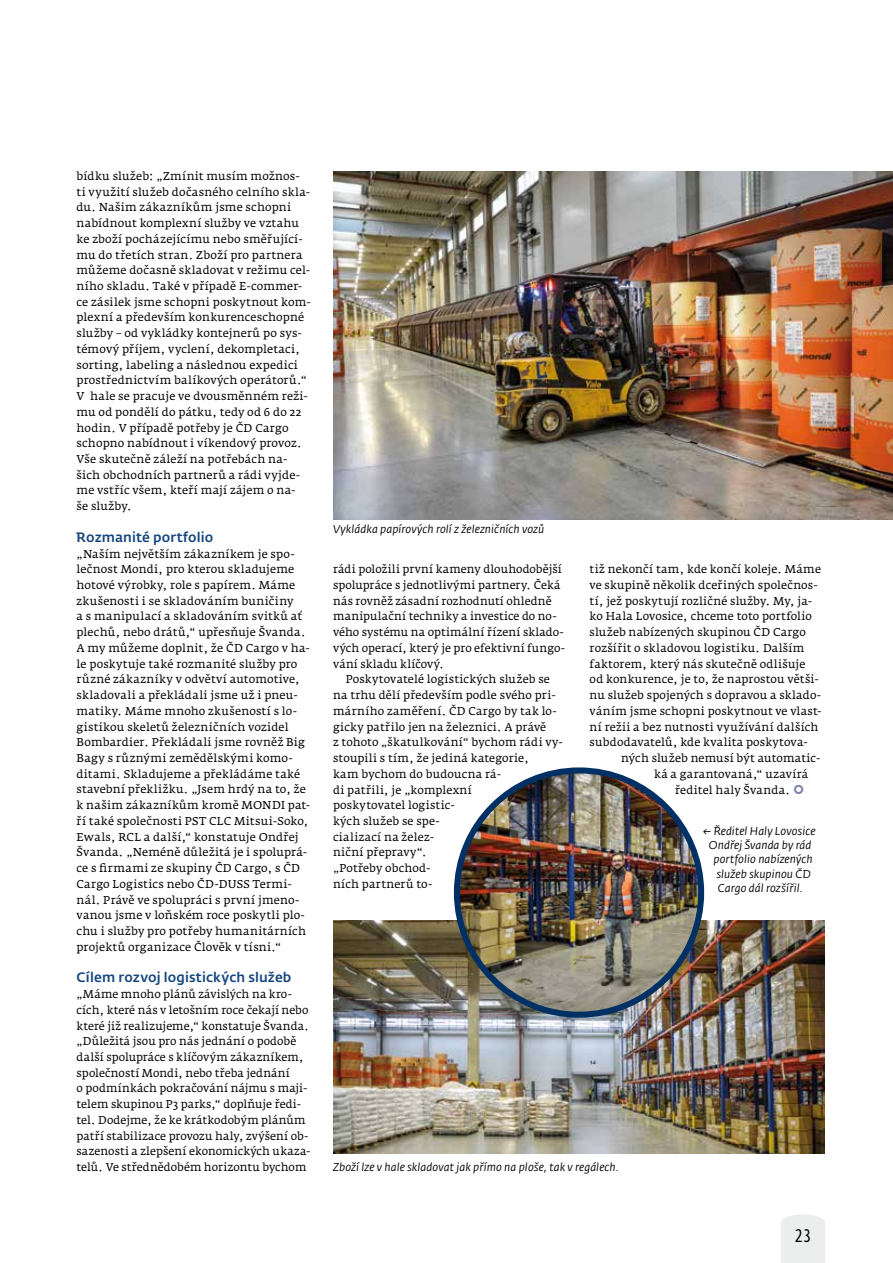
<style>
.page{position:relative;width:893px;height:1263px;background:#fff}
.page>*{position:absolute;margin:0;border:0;box-sizing:border-box;transform-origin:0 0}
.t1{font:18px "CD Fedra Cond Pro";color:#000}
.t2{font:500 13.5px "CD Fedra";letter-spacing:.01em;color:#164680}
.t3{font:11.25px/15.8px "Fedra Serif A Pro";letter-spacing:.015em;color:#000}
.t4{font:italic 11.25px "CD Fedra";letter-spacing:.005em;color:#000}
.s1{font-weight:500;font-size:15px;color:#7d83ac}
</style>
<div class="page">
<div style="left:781px;top:1214px;width:44px;height:49px;background:#eceded"></div>
<img style="left:333px;top:172px;width:560px;height:348px">
<img style="left:333px;top:921px;width:492px;height:232px">
<img style="left:457px;top:770px;width:244px;height:245px;border-radius:122px">
<div style="left:454px;top:767px;width:250px;height:251px;border:6px solid #003064;border-radius:50%"></div>
<p class="t3" style="left:77px;top:168px;width:236px">bídku služeb: „Zmínit musím možnos&shy;ti využití služeb dočasného celního skla&shy;du. Našim zákazníkům jsme schopni nabídnout komplexní služby ve vztahu ke zboží pocházejícímu nebo směřující&shy;mu do třetích stran. Zboží pro partnera můžeme dočasně skladovat v režimu cel&shy;ního skladu. Také v případě E-commer&shy;ce zásilek jsme schopni poskytnout kom&shy;plexní a především konkurenceschopné služby – od vykládky kontejnerů po sys&shy;témový příjem, vyclení, dekompletaci, sorting, labeling a následnou expedici prostřednictvím balíkových operátorů.“ V hale se pracuje ve dvousměnném reži&shy;mu od pondělí do pátku, tedy od 6 do 22 hodin. V případě potřeby je ČD Cargo schopno nabídnout i víkendový provoz.<br>Vše skutečně záleží na potřebách na&shy;šich obchodních partnerů a rádi vyjde&shy;me vstříc všem, kteří mají zájem o na-<br>še služby.</p>
<p class="t2" style="left:77px;top:529px;width:138px">Rozmanité portfolio</p>
<p class="t3" style="left:77px;top:546px;width:235px">„Naším největším zákazníkem je spo&shy;lečnost Mondi, pro kterou skladujeme hotové výrobky, role s papírem. Máme zkušenosti i se skladováním buničiny<br>a s manipulací a skladováním svitků ať plechů, nebo drátů,“ upřesňuje Švanda.<br>A my můžeme doplnit, že ČD Cargo v ha&shy;le poskytuje také rozmanité služby pro různé zákazníky v odvětví automotive, skladovali a překládali jsme už i pneu&shy;matiky. Máme mnoho zkušeností s lo&shy;gistikou skeletů železničních vozidel Bombardier. Překládali jsme rovněž Big Bagy s různými zemědělskými komo&shy;ditami. Skladujeme a překládáme také stavební překližku. „Jsem hrdý na to, že k našim zákazníkům kromě MONDI pat&shy;ří také společnosti PST CLC Mitsui-Soko, Ewals, RCL a další,“ konstatuje Ondřej Švanda. „Neméně důležitá je i spoluprá&shy;ce s firmami ze skupiny ČD Cargo, s ČD Cargo Logistics nebo ČD-DUSS Termi&shy;nál. Právě ve spolupráci s první jmeno&shy;vanou jsme v loňském roce poskytli plo&shy;chu i služby pro potřeby humanitárních projektů organizace Člověk v tísni.“</p>
<p class="t2" style="left:77px;top:969px;width:216px">Cílem rozvoj logistických služeb</p>
<p class="t3" style="left:77px;top:986px;width:235px">„Máme mnoho plánů závislých na kro&shy;cích, které nás v letošním roce čekají nebo které již realizujeme,“ konstatuje Švanda. „Důležitá jsou pro nás jednání o podobě další spolupráce s klíčovým zákazníkem, společností Mondi, nebo třeba jednání<br>o podmínkách pokračování nájmu s maji&shy;telem skupinou P3 parks,“ doplňuje ředi&shy;tel. Dodejme, že ke krátkodobým plánům patří stabilizace provozu haly, zvýšení ob&shy;sazenosti a zlepšení ekonomických ukaza&shy;telů. Ve střednědobém horizontu bychom</p>
<p class="t4" style="left:333px;top:523px;width:213px">Vykládka papírových rolí z železničních vozů</p>
<p class="t3" style="left:333px;top:561px;width:233px">rádi položili první kameny dlouhodobější spolupráce s jednotlivými partnery. Čeká nás rovněž zásadní rozhodnutí ohledně manipulační techniky a investice do no&shy;vého systému na optimální řízení sklado&shy;vých operací, který je pro efektivní fungo&shy;vání skladu klíčový.</p>
<p class="t3" style="left:333px;top:672px;width:231px;text-indent:13px">Poskytovatelé logistických služeb se na trhu dělí především podle svého pri&shy;márního zaměření. ČD Cargo by tak lo&shy;gicky patřilo jen na železnici. A právě<br>z tohoto „škatulkování“ bychom rádi vy&shy;stoupili s tím, že jediná kategorie,<br>kam bychom do budoucna rá-<br>di patřili, je „komplexní<br>poskytovatel logistic-<br>kých služeb se spe-<br>cializací na želez-<br>niční přepravy“.<br>„Potřeby obchod-<br>ních partnerů to-</p>
<p class="t3" style="left:590px;top:561px;width:233px">tiž nekončí tam, kde končí koleje. Máme ve skupině několik dceřiných společnos&shy;tí, jež poskytují rozličné služby. My, ja&shy;ko Hala Lovosice, chceme toto portfolio služeb nabízených skupinou ČD Cargo rozšířit o skladovou logistiku. Dalším faktorem, který nás skutečně odlišuje od konkurence, je to, že naprostou větši&shy;nu služeb spojených s dopravou a sklado&shy;váním jsme schopni poskytnout ve vlast&shy;ní režii a bez nutnosti využívání dalších subdodavatelů, kde kvalita poskytova-</p>
<p class="t3" style="left:654px;top:750px;width:168px;text-indent:-33px">ných služeb nemusí být automatic&shy;ká a garantovaná,“ uzavírá</p>
<p class="t3" style="left:675px;top:782px;width:131px">ředitel haly Švanda. <span class="s1">○</span></p>
<p class="t4" style="left:703px;top:824px;width:114px">← Ředitel Haly Lovosice</p>
<p class="t4" style="left:709px;top:838px;width:104px">Ondřej Švanda by rád</p>
<p class="t4" style="left:713px;top:853px;width:101px">portfolio nabízených</p>
<p class="t4" style="left:716px;top:867px;width:96px">služeb skupinou ČD</p>
<p class="t4" style="left:718px;top:881px;width:87px">Cargo dál rozšířil.</p>
<p class="t4" style="left:333px;top:1160px;width:288px">Zboží lze v hale skladovat jak přímo na ploše, tak v regálech.</p>
<h1 class="t1" style="left:794px;top:1226px;width:18px">23</h1>
</div>
